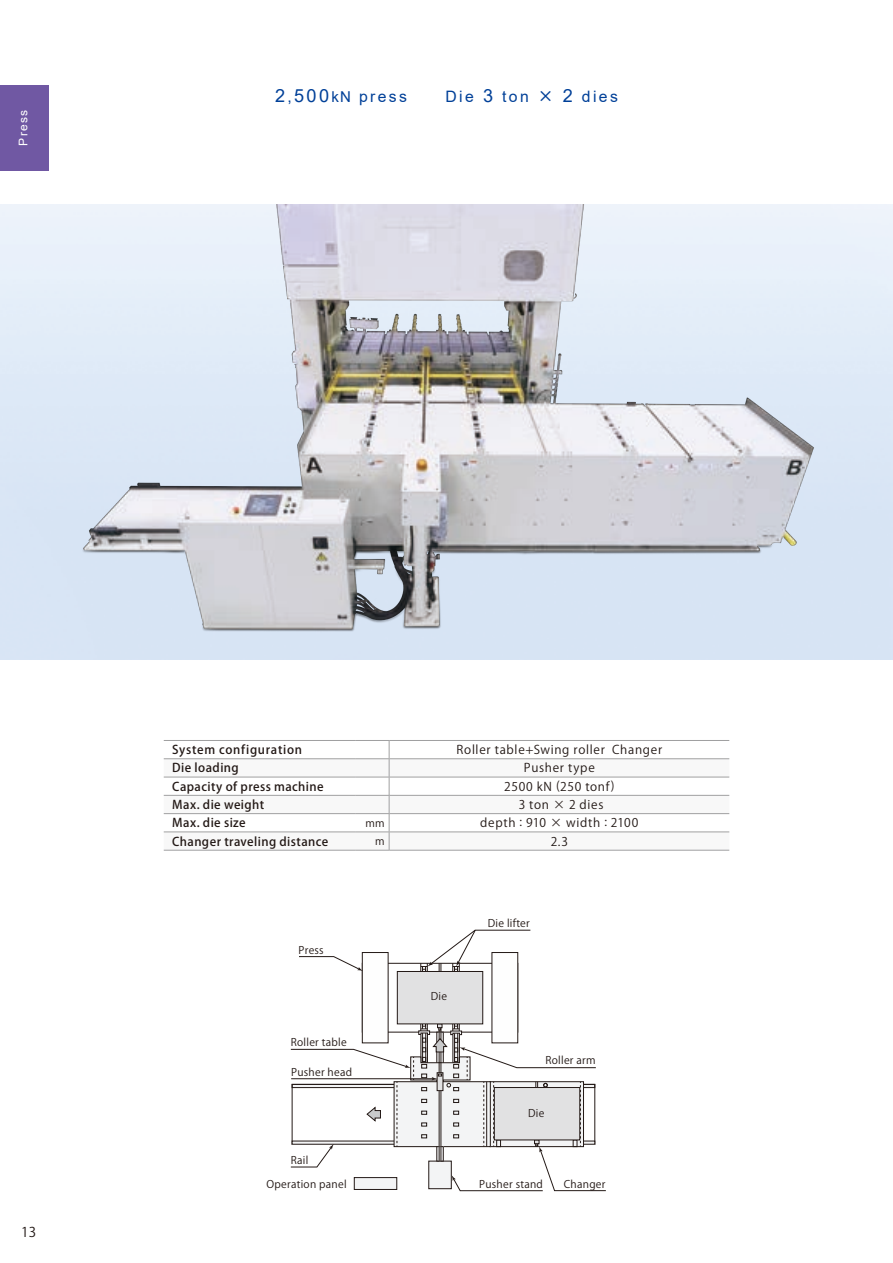
<style>
.page{position:relative;width:893px;height:1263px;background:#fff}
.page>*{position:absolute;margin:0;border:0;box-sizing:border-box;transform-origin:0 0}
._04-E_ヘッダー__kN-紺{font:15.75px "Arial";letter-spacing:.15em;color:#004098}
.t1{font:13.5px "Koz Go Pro";color:#231916}
._23-JE_表-本文-中央揃え{font:12px "Koz Go Pro";letter-spacing:.06em;color:#231916}
._21-E_表-縦軸タイトル{font:500 12px "Koz Go Pro";letter-spacing:.035em;color:#231916}
._21-E_表-縦軸タイトル-2{font:500 12px "Koz Go Pro";letter-spacing:.06em;color:#231916}
.t2{font:12px "Arial";color:#fff}
._22-E_表-単位{font:10.5px "Koz Go Pro";letter-spacing:.025em;color:#231916}
.s1{font-size:18.15px}
.s2{font-size:15px}
.s3{font-family:"Koz Go Pro";font-weight:500}
</style>
<div class="page">
<img style="left:67px;top:204px;width:754px;height:446px">
<svg style="left:388px;top:965px;width:104px;height:58px"></svg>
<hr style="left:420px;top:963px;width:1px;height:69px;background:#231916">
<div style="left:362px;top:952px;width:26px;height:91px;border:1px solid #231916"></div>
<div style="left:397px;top:971px;width:86px;height:53px;background:#e1e1e2"></div>
<div style="left:397px;top:971px;width:86px;height:53px;border:1px solid #231916"></div>
<svg style="left:299px;top:956px;width:64px;height:15px"></svg>
<svg style="left:421px;top:929px;width:110px;height:43px"></svg>
<svg style="left:290px;top:1023px;width:316px;height:168px"></svg>
<hr style="left:389px;top:740px;width:340px;height:1px;background:#a0a0a1">
<svg style="left:164px;top:741px;width:565px;height:109px"></svg>
<hr style="left:389px;top:850px;width:340px;height:1px;background:#a0a0a1">
<hr style="left:164px;top:740px;width:191px;height:1px;background:#a0a0a1">
<hr style="left:355px;top:740px;width:34px;height:1px;background:#a0a0a1">
<hr style="left:164px;top:758px;width:191px;height:1px;background:#a0a0a1">
<hr style="left:355px;top:758px;width:34px;height:1px;background:#a0a0a1">
<hr style="left:164px;top:777px;width:191px;height:1px;background:#a0a0a1">
<hr style="left:355px;top:777px;width:34px;height:1px;background:#a0a0a1">
<hr style="left:164px;top:795px;width:191px;height:1px;background:#a0a0a1">
<hr style="left:355px;top:795px;width:34px;height:1px;background:#a0a0a1">
<hr style="left:164px;top:813px;width:191px;height:1px;background:#a0a0a1">
<hr style="left:355px;top:813px;width:34px;height:1px;background:#a0a0a1">
<hr style="left:164px;top:832px;width:191px;height:1px;background:#a0a0a1">
<hr style="left:355px;top:832px;width:34px;height:1px;background:#a0a0a1">
<hr style="left:164px;top:850px;width:191px;height:1px;background:#a0a0a1">
<hr style="left:355px;top:850px;width:34px;height:1px;background:#a0a0a1">
<div style="left:0;top:85px;width:49px;height:85px;background:#7058a3"></div>
<p class="t2" style="left:15px;top:146px;width:38px;rotate:-90deg">Press</p>
<p class="_04-E_ヘッダー__kN-紺" style="left:275px;top:86px;width:344px"><span class="s1">2</span>,<span class="s1">500</span><span class="s2">kN</span> press<span class="s3">　　</span>Die <span class="s1">3</span> ton <span class="s3">×</span> <span class="s1">2</span> dies</p>
<p class="t1" style="left:21px;top:1223px;width:16px">13</p>
<p class="_21-E_表-縦軸タイトル-2" style="left:172px;top:742px;width:131px">System configuration</p>
<p class="_23-JE_表-本文-中央揃え" style="left:457px;top:742px;width:207px">Roller table+Swing roller Changer</p>
<p class="_21-E_表-縦軸タイトル" style="left:172px;top:760px;width:68px">Die loading</p>
<p class="_23-JE_表-本文-中央揃え" style="left:524px;top:760px;width:72px">Pusher type</p>
<p class="_21-E_表-縦軸タイトル" style="left:172px;top:779px;width:153px">Capacity of press machine</p>
<p class="_23-JE_表-本文-中央揃え" style="left:504px;top:778px;width:112px">2500 kN (250 tonf)</p>
<p class="_21-E_表-縦軸タイトル" style="left:172px;top:797px;width:93px">Max. die weight</p>
<p class="_23-JE_表-本文-中央揃え" style="left:519px;top:797px;width:86px">3 ton × 2 dies</p>
<p class="_21-E_表-縦軸タイトル" style="left:172px;top:815px;width:75px">Max. die size</p>
<p class="_22-E_表-単位" style="left:365px;top:816px;width:21px">mm</p>
<p class="_23-JE_表-本文-中央揃え" style="left:480px;top:815px;width:160px">depth : 910 × width : 2100</p>
<p class="_21-E_表-縦軸タイトル" style="left:172px;top:833px;width:158px">Changer traveling distance</p>
<p class="_22-E_表-単位" style="left:375px;top:834px;width:11px">m</p>
<p class="_23-JE_表-本文-中央揃え" style="left:551px;top:833px;width:19px">2.3</p>
<p class="_22-E_表-単位" style="left:299px;top:943px;width:27px">Press</p>
<p class="_22-E_表-単位" style="left:291px;top:1036px;width:57px">Roller table</p>
<p class="_22-E_表-単位" style="left:291px;top:1065px;width:62px">Pusher head</p>
<p class="_22-E_表-単位" style="left:291px;top:1153px;width:19px">Rail</p>
<p class="_22-E_表-単位" style="left:267px;top:1177px;width:82px">Operation panel</p>
<p class="_22-E_表-単位" style="left:431px;top:989px;width:18px">Die</p>
<p class="_22-E_表-単位" style="left:488px;top:916px;width:44px">Die lifter</p>
<p class="_22-E_表-単位" style="left:546px;top:1054px;width:52px">Roller arm</p>
<p class="_22-E_表-単位" style="left:528px;top:1106px;width:18px">Die</p>
<p class="_22-E_表-単位" style="left:479px;top:1177px;width:65px">Pusher stand</p>
<p class="_22-E_表-単位" style="left:564px;top:1177px;width:43px">Changer</p>
</div>
